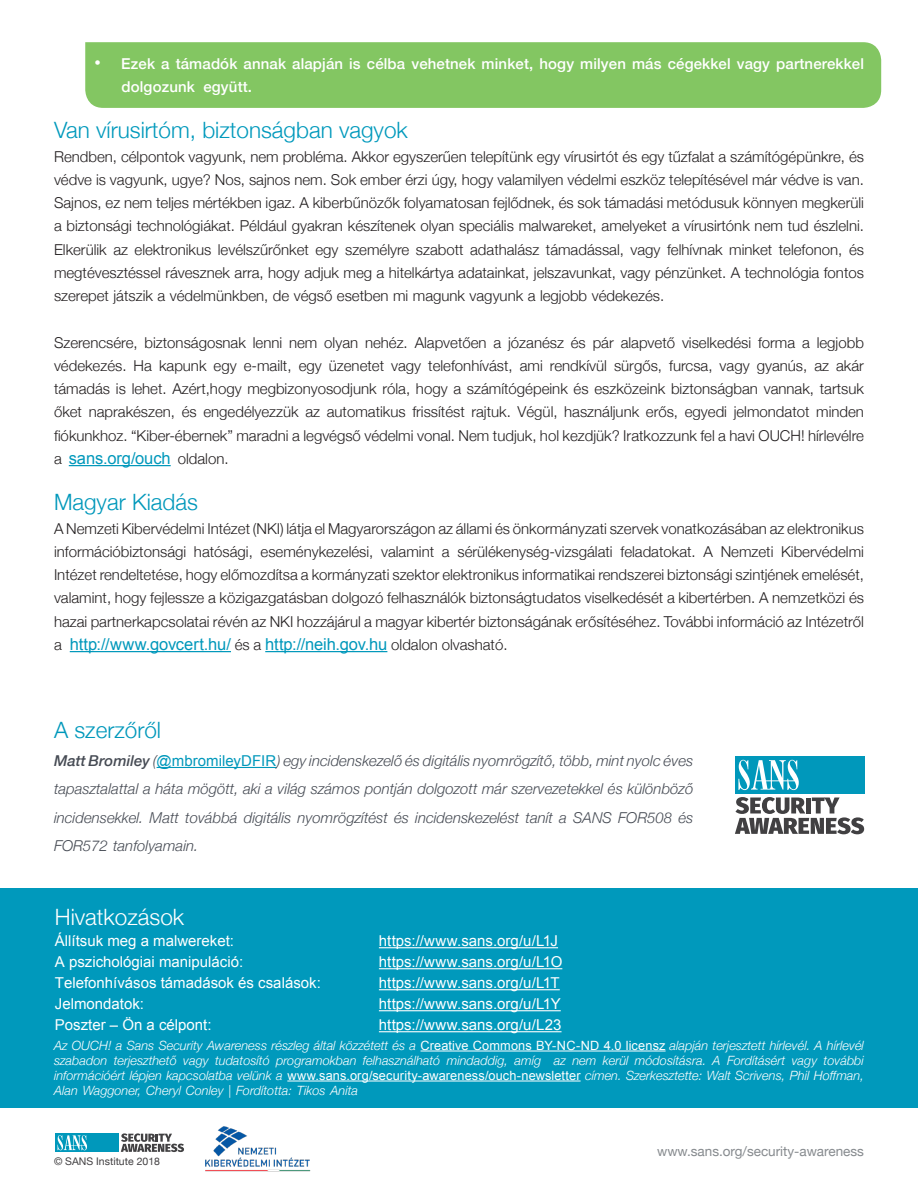
<style>
.page{position:relative;width:918px;height:1188px;background:#fff}
.page>*{position:absolute;margin:0;border:0;box-sizing:border-box;transform-origin:0 0}
.MainText{font:300 22.5px "Helvetica Neue";color:#0099bc}
.MainText-2{font:300 22.5px "Helvetica Neue";color:#0098bb}
.t1{font:300 22.5px "Helvetica Neue";color:#fff}
.t2{font:18px "Arial";color:#fff}
.MainText-3{font:16.5px "Arial";letter-spacing:-.005em;color:#0098bb}
.MainText-4{font:300 15px/23.2px "Helvetica Neue";color:#231f20}
.MainText-5{font:italic 300 15px/28.5px "Helvetica Neue";color:#464b54;text-align:justify}
.t3{font:15px "Arial";color:#fff}
.t4{font:500 15px "Helvetica Neue";letter-spacing:.01em;color:#fff}
.t5{font:13.5px "Helvetica Neue";color:#868a8e}
.MainText-6{font:italic 300 12.75px/15px "Helvetica Neue";color:#fff;text-align:right}
.t6{font:10.5px "Helvetica Neue";color:#413f41}
.s1{font-family:"Helvetica Neue";font-weight:300;font-size:15px;color:#231f20}
.s2{font-weight:500}
.s3{font-family:"Arial";font-weight:400;font-style:normal;color:#0098bb}
.s4{font-family:"Arial";font-weight:400;font-style:normal}
</style>
<div class="page">
<div style="left:85px;top:42px;width:796px;height:66px;background:#83c662"></div>
<div style="left:0;top:889px;width:918px;height:219px;background:#0099bc"></div>
<hr style="left:379px;top:947px;width:179px;height:1px;background:#fff">
<hr style="left:379px;top:968px;width:183px;height:1px;background:#fff">
<hr style="left:379px;top:989px;width:181px;height:1px;background:#fff">
<hr style="left:379px;top:1010px;width:182px;height:1px;background:#fff">
<hr style="left:379px;top:1031px;width:183px;height:1px;background:#fff">
<hr style="left:69px;top:465px;width:102px;height:1px;background:#0098bb">
<hr style="left:70px;top:651px;width:161px;height:1px;background:#0098bb">
<hr style="left:265px;top:651px;width:122px;height:1px;background:#0098bb">
<hr style="left:421px;top:1051px;width:245px;height:1px;background:#fff">
<hr style="left:287px;top:1081px;width:294px;height:1px;background:#fff">
<svg style="left:121px;top:1133px;width:63px;height:19px"></svg>
<div style="left:56px;top:1133px;width:63px;height:19px;background:#0098bb"></div>
<svg style="left:58px;top:1135px;width:29px;height:15px"></svg>
<img style="left:205px;top:1126px;width:106px;height:46px">
<hr style="left:157px;top:767px;width:120px;height:1px;background:#0098bb">
<svg style="left:735px;top:797px;width:129px;height:37px"></svg>
<div style="left:735px;top:756px;width:129px;height:38px;background:#0098bb"></div>
<svg style="left:738px;top:760px;width:61px;height:30px"></svg>
<p class="t2" style="left:94px;top:51px;width:8px">•</p>
<p class="t4" style="left:121px;top:51px;width:744px">Ezek a támadók annak alapján is célba vehetnek minket, hogy milyen más cégekkel vagy partnerekkel</p>
<p class="t4" style="left:122px;top:74px;width:75px">dolgozunk</p>
<p class="MainText" style="left:54px;top:112px;width:355px">Van vírusirtóm, biztonságban vagyok</p>
<p class="MainText-4" style="left:54px;top:144px;width:812px;text-align:justify">Rendben, célpontok vagyunk, nem probléma. Akkor egyszerűen telepítünk egy vírusirtót és egy tűzfalat a számítógépünkre, és védve is vagyunk, ugye? Nos, sajnos nem. Sok ember érzi úgy, hogy valamilyen védelmi eszköz telepítésével már védve is van.<br>Sajnos, ez nem teljes mértékben igaz A. kiberbűnözők folyamatosan fejlődnek, és sok támadási metódusuk könnyen megkerüli a biztonsági technológiákat. Például gyakran készítenek olyan speciális malwareket, amelyeket a vírusirtónk nem tud észlelni.<br>Elkerülik az elektronikus levélszűrőnket egy személyre szabott adathalász támadással, vagy felhívnak minket telefonon, és megtévesztéssel rávesznek arra, hogy adjuk meg a hitelkártya adatainkat, jelszavunkat, vagy pénzünket A. technológia fontos szerepet játszik a védelmünkben, de végső esetben mi magunk vagyunk a legjobb védekezés.</p>
<p class="MainText-4" style="left:817px;top:330px;width:49px">legjobb</p>
<p class="t4" style="left:203px;top:74px;width:50px">együtt.</p>
<p class="MainText-4" style="left:54px;top:330px;width:85px">Szerencsére,</p>
<p class="MainText-4" style="left:145px;top:330px;width:103px">biztonságosnak</p>
<p class="MainText-4" style="left:365px;top:330px;width:44px">nehéz.</p>
<p class="MainText-4" style="left:508px;top:330px;width:57px">józanész</p>
<p class="MainText-4" style="left:571px;top:330px;width:17px">és</p>
<p class="MainText-4" style="left:593px;top:330px;width:23px">pár</p>
<p class="MainText-4" style="left:682px;top:330px;width:71px">viselkedési</p>
<p class="MainText-4" style="left:415px;top:330px;width:73px">Alapvetően</p>
<p class="MainText-4" style="left:621px;top:330px;width:56px">alapvető</p>
<p class="MainText-4" style="left:253px;top:330px;width:31px">lenni</p>
<p class="MainText-4" style="left:324px;top:330px;width:35px">olyan</p>
<p class="MainText-4" style="left:758px;top:330px;width:39px">forma</p>
<p class="MainText-4" style="left:289px;top:330px;width:30px">nem</p>
<p class="MainText-4" style="left:494px;top:330px;width:9px">a</p>
<p class="MainText-4" style="left:802px;top:330px;width:9px">a</p>
<p class="MainText-4" style="left:54px;top:353px;width:812px">védekezés.<br>támadás is lehet. Azért,hogy megbizonyosodjunk róla, hogy a számítógépeink és eszközeink biztonságban vannak, tartsuk őket naprakészen, és engedélyezzük az automatikus frissítést rajtuk. Végül, használjunk erős, egyedi jelmondatot minden fiókunkhoz “. Kiber-ébernek” maradni a legvégső védelmi vonal. Nem tudjuk, hol kezdjük? Iratkozzunk fel a havi OUCH! hírlevélre</p>
<p class="MainText-3" style="left:54px;top:447px;width:176px"><span class="s1">a</span> sans.org/ouch <span class="s1">oldalon.</span></p>
<p class="MainText-2" style="left:54px;top:484px;width:145px">Magyar Kiadás</p>
<p class="MainText-4" style="left:54px;top:516px;width:812px;text-align:right">A Nemzeti Kibervédelmi Intézet (NKI) látja el Magyarországon az állami és önkormányzati szervek vonatkozásában az elektronikus<br>Kibervédelmi</p>
<p class="MainText-4" style="left:428px;top:353px;width:86px">telefonhívást,</p>
<p class="MainText-4" style="left:550px;top:353px;width:58px">rendkívül</p>
<p class="MainText-4" style="left:757px;top:353px;width:52px">gyanús,</p>
<p class="MainText-4" style="left:836px;top:353px;width:29px">akár</p>
<p class="MainText-4" style="left:614px;top:353px;width:50px">sürgős,</p>
<p class="MainText-4" style="left:134px;top:353px;width:20px">Ha</p>
<p class="MainText-4" style="left:159px;top:353px;width:49px">kapunk</p>
<p class="MainText-4" style="left:244px;top:353px;width:49px">-e mailt,</p>
<p class="MainText-4" style="left:520px;top:353px;width:25px">ami</p>
<p class="MainText-4" style="left:669px;top:353px;width:45px">furcsa,</p>
<p class="MainText-4" style="left:329px;top:353px;width:57px">üzenetet</p>
<p class="MainText-4" style="left:214px;top:353px;width:25px">egy</p>
<p class="MainText-4" style="left:299px;top:353px;width:25px">egy</p>
<p class="MainText-4" style="left:391px;top:353px;width:32px">vagy</p>
<p class="MainText-4" style="left:720px;top:353px;width:32px">vagy</p>
<p class="MainText-4" style="left:814px;top:353px;width:16px">az</p>
<p class="MainText-4" style="left:54px;top:539px;width:812px">információbiztonsági<br>Intézet rendeltetése, hogy előmozdítsa a kormányzati szektor elektronikus informatikai rendszerei biztonsági szintjének emelését, valamint, hogy fejlessze a közigazgatásban dolgozó felhasználók biztonságtudatos viselkedését a kibertérben A. nemzetközi és hazai partnerkapcsolatai révén az NKI hozzájárul a magyar kibertér biztonságának erősítéséhez. További információ az Intézetről</p>
<p class="MainText-3" style="left:70px;top:633px;width:439px">http://www.govcert.hu/ <span class="s1">és a</span> http://neih.gov.hu <span class="s1">oldalon olvasható.</span></p>
<p class="MainText-4" style="left:194px;top:539px;width:60px">hatósági,</p>
<p class="MainText-4" style="left:261px;top:539px;width:114px">eseménykezelési,</p>
<p class="MainText-4" style="left:457px;top:539px;width:157px">sérülékenység-vizsgálati</p>
<p class="MainText-4" style="left:381px;top:539px;width:55px">valamint</p>
<p class="MainText-4" style="left:620px;top:539px;width:94px">feladatokat A.</p>
<p class="MainText-4" style="left:721px;top:539px;width:54px">Nemzeti</p>
<p class="MainText-4" style="left:442px;top:539px;width:9px">a</p>
<p class="MainText-4" style="left:54px;top:632px;width:9px">a</p>
<p class="MainText-2" style="left:54px;top:712px;width:109px">A szerzőről</p>
<p class="MainText-5" style="left:54px;top:745px;width:641px"><span class="s2">Matt Bromiley</span> (<span class="s3">@mbromileyDFIR</span>) egy incidenskezelő és digitális nyomrögzítő, több, mint nyolc éves tapasztalattal a háta mögött, aki a világ számos pontján dolgozott már szervezetekkel és különböző incidensekkel. Matt továbbá digitális nyomrögzítést és incidenskezelést tanít a SANS FOR508 és FOR572 tanfolyamain.</p>
<p class="t1" style="left:55px;top:899px;width:131px">Hivatkozások</p>
<p class="t3" style="left:55px;top:931px;width:181px">Állítsuk meg a malwereket:</p>
<p class="t3" style="left:379px;top:931px;width:181px">h t t p s : / / w w w . s a n s . o r g J1L/u/</p>
<p class="t3" style="left:55px;top:952px;width:190px">A pszichológiai manipuláció:</p>
<p class="t3" style="left:379px;top:952px;width:185px">h t t p s : / / w w w . s a n s . o r g O1L/u/</p>
<p class="t3" style="left:55px;top:973px;width:267px">Telefonhívásos támadások és csalások:</p>
<p class="t3" style="left:379px;top:973px;width:182px">h t t p s : / / w w w . s a n s . o r g T1L/u/</p>
<p class="t3" style="left:55px;top:994px;width:91px">Jelmondatok:</p>
<p class="t3" style="left:379px;top:994px;width:183px">h t t p s : / / w w w . s a n s . o r g Y1L/u/</p>
<p class="t3" style="left:55px;top:1015px;width:158px">Poszter – Ön a célpont:</p>
<p class="t3" style="left:379px;top:1015px;width:184px">https://www.sans. o r g L/u/ 2 3</p>
<p class="MainText-6" style="left:54px;top:1037px;width:812px">Az OUCH! a Sans Security Awareness részleg által közzétett és a <span class="s4">Creative Commons BY-NC-ND 4.0 licensz</span> alapján terjesztett hírlevél A. hírlevél további</p>
<p class="MainText-6" style="left:114px;top:1052px;width:65px">terjeszthető</p>
<p class="MainText-6" style="left:215px;top:1052px;width:56px">tudatosító</p>
<p class="MainText-6" style="left:363px;top:1052px;width:79px">felhasználható</p>
<p class="MainText-6" style="left:514px;top:1052px;width:28px">amíg</p>
<p class="MainText-6" style="left:635px;top:1052px;width:87px">módosításra A.</p>
<p class="MainText-6" style="left:727px;top:1052px;width:60px">Fordításért</p>
<p class="MainText-6" style="left:54px;top:1052px;width:812px;text-align:left">szabadon<br>információért lépjen kapcsolatba velünk a <span class="s4">www.sans.org/security-awareness/ouch-newsletter</span> címen. Szerkesztette: Walt Scrivens, Phil Hoffman,<br>Alan Waggoner, Cheryl Conley | Fordította: Tikos Anita</p>
<p class="MainText-6" style="left:276px;top:1052px;width:82px">programokban</p>
<p class="MainText-6" style="left:447px;top:1052px;width:63px">mindaddig,</p>
<p class="MainText-6" style="left:603px;top:1052px;width:27px">kerül</p>
<p class="MainText-6" style="left:183px;top:1052px;width:27px">vagy</p>
<p class="MainText-6" style="left:554px;top:1052px;width:14px">az</p>
<p class="MainText-6" style="left:572px;top:1052px;width:26px">nem</p>
<p class="MainText-6" style="left:792px;top:1052px;width:27px">vagy</p>
<p class="t6" style="left:54px;top:1154px;width:108px">© SANS Institute 2018</p>
<p class="t5" style="left:657px;top:1142px;width:208px">www.sans.org/security-awareness</p>
</div>
